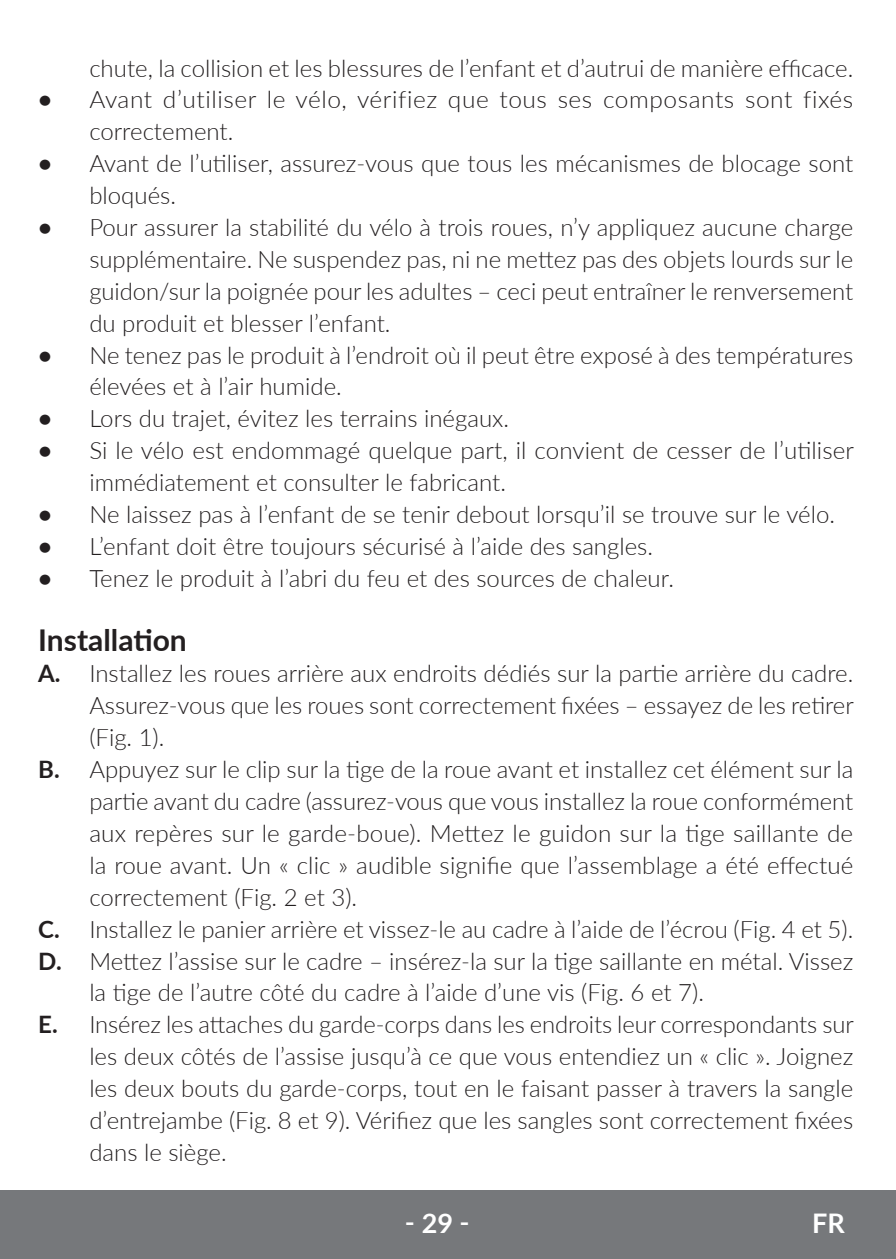
<style>
.page{position:relative;width:896px;height:1259px;background:#fff}
.page>*{position:absolute;margin:0;border:0;box-sizing:border-box;transform-origin:0 0}
.t1{font:700 30px "Lato";color:#231f20}
.t2{font:700 27px "Lato";color:#fff}
.t3{font:300 24px/31.8px "Lato";color:#231f20}
.t4{font:300 24px/31.8px "Lato";letter-spacing:.025em;color:#231f20}
.s1{font-weight:700}
</style>
<div class="page">
<div style="left:0;top:1190px;width:895px;height:69px;background:#76787b"></div>
<p class="t3" style="left:89px;top:51px;width:765px">chute, la collision et les blessures de l’enfant et d’autrui de manière efficace.</p>
<p class="t4" style="left:89px;top:83px;width:765px;text-indent:-51px"><span class="s1">•</span> Avant d’utiliser le vélo, vérifiez que tous ses composants sont fixés correctement.</p>
<p class="t3" style="left:89px;top:147px;width:765px;text-indent:-51px"><span class="s1">•</span> Avant de l’utiliser, assurez-vous que tous les mécanismes de blocage sont bloqués.</p>
<p class="t3" style="left:89px;top:211px;width:765px;text-align:justify;text-indent:-51px"><span class="s1">•</span> Pour assurer la stabilité du vélo à trois roues, n’y appliquez aucune charge supplémentaire. Ne suspendez pas, ni ne mettez pas des objets lourds sur le guidon/sur la poignée pour les adultes – ceci peut entraîner le renversement du produit et blesser l’enfant.</p>
<p class="t3" style="left:89px;top:338px;width:765px;text-indent:-51px"><span class="s1">•</span> Ne tenez pas le produit à l’endroit où il peut être exposé à des températures élevées et à l’air humide.</p>
<p class="t3" style="left:38px;top:402px;width:472px"><span class="s1">•</span> Lors du trajet, évitez les terrains inégaux.</p>
<p class="t3" style="left:89px;top:434px;width:766px;text-indent:-51px"><span class="s1">•</span> Si le vélo est endommagé quelque part, il convient de cesser de l’utiliser immédiatement et consulter le fabricant.</p>
<p class="t3" style="left:38px;top:498px;width:798px"><span class="s1">•</span> Ne laissez pas à l’enfant de se tenir debout lorsqu’il se trouve sur le vélo.</p>
<p class="t3" style="left:38px;top:529px;width:616px"><span class="s1">•</span> L’enfant doit être toujours sécurisé à l’aide des sangles.</p>
<p class="t3" style="left:38px;top:561px;width:637px"><span class="s1">•</span> Tenez le produit à l’abri du feu et des sources de chaleur.</p>
<p class="t1" style="left:38px;top:618px;width:150px">Installation</p>
<p class="t3" style="left:38px;top:657px;width:816px"><span class="s1">A.</span> Installez les roues arrière aux endroits dédiés sur la partie arrière du cadre.</p>
<p class="t3" style="left:89px;top:689px;width:766px">Assurez-vous que les roues sont correctement fixées – essayez de les retirer</p>
<p class="t3" style="left:89px;top:721px;width:77px">(Fig. 1).</p>
<p class="t3" style="left:38px;top:753px;width:816px"><span class="s1">B.</span> Appuyez sur le clip sur la tige de la roue avant et installez cet élément sur la</p>
<p class="t3" style="left:89px;top:785px;width:765px">partie avant du cadre (assurez-vous que vous installez la roue conformément</p>
<p class="t3" style="left:89px;top:816px;width:765px">aux repères sur le garde-boue). Mettez le guidon sur la tige saillante de</p>
<p class="t3" style="left:89px;top:848px;width:765px">la roue avant. Un « clic » audible signifie que l’assemblage a été effectué</p>
<p class="t3" style="left:89px;top:880px;width:269px">correctement (Fig. 2 et 3).</p>
<p class="t3" style="left:38px;top:912px;width:816px"><span class="s1">C.</span> Installez le panier arrière et vissez-le au cadre à l’aide de l’écrou (Fig. 4 et 5).</p>
<p class="t3" style="left:38px;top:944px;width:816px"><span class="s1">D.</span> Mettez l’assise sur le cadre – insérez-la sur la tige saillante en métal. Vissez</p>
<p class="t3" style="left:89px;top:976px;width:616px">la tige de l’autre côté du cadre à l’aide d’une vis (Fig. 6 et 7).</p>
<p class="t3" style="left:38px;top:1008px;width:817px"><span class="s1">E.</span> Insérez les attaches du garde-corps dans les endroits leur correspondants sur</p>
<p class="t3" style="left:89px;top:1040px;width:765px">les deux côtés de l’assise jusqu’à ce que vous entendiez un « clic ». Joignez</p>
<p class="t3" style="left:89px;top:1072px;width:765px">les deux bouts du garde-corps, tout en le faisant passer à travers la sangle</p>
<p class="t3" style="left:89px;top:1104px;width:765px">d’entrejambe (Fig. 8 et 9). Vérifiez que les sangles sont correctement fixées</p>
<p class="t3" style="left:89px;top:1135px;width:139px">dans le siège.</p>
<p class="t2" style="left:405px;top:1203px;width:66px">‑ 29 ‑</p>
<p class="t2" style="left:812px;top:1207px;width:34px">FR</p>
</div>
